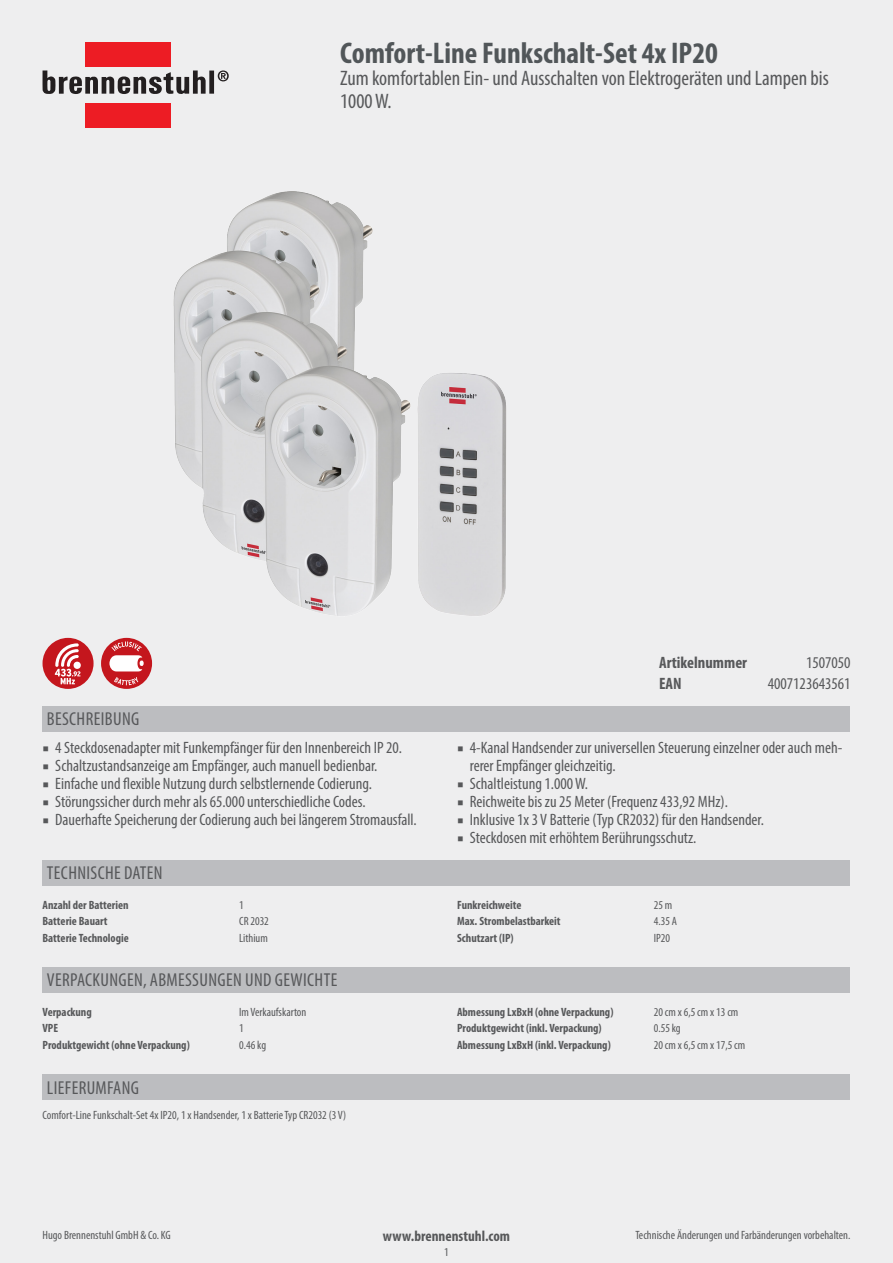
<style>
.page{position:relative;width:893px;height:1263px;background:#eeeeef}
.page>*{position:absolute;margin:0;border:0;box-sizing:border-box;transform-origin:0 0}
.t1{font:700 condensed 30px "Myriad Pro";color:#515659}
.subtitle{font:condensed 21px/22.5px "Myriad Pro";color:#57585a}
.table_headline{font:condensed 18.75px "Myriad Pro";letter-spacing:.02em;color:#57585a}
.header_value{font:condensed 16.5px/18px "Myriad Pro";color:#57585a}
.header_key{font:700 condensed 16.5px "Myriad Pro";color:#57585a}
.footer_middle{font:700 condensed 15px "Myriad Pro";color:#57585a}
.techdata_key{font:700 condensed 12px "Myriad Pro";color:#57585a}
.techdata_value{font:condensed 12px "Myriad Pro";color:#57585a}
.scope_of_delivery{font:condensed 12px "Myriad Pro";color:#57585a}
.footer_right{font:condensed 12px "Myriad Pro";color:#57585a}
.footer_left{font:condensed 12px "Myriad Pro";color:#57585a}
.pageno{font:condensed 12px "Myriad Pro";color:#57585a}
.s1{font-family:"Minion Pro";font-stretch:normal}
</style>
<div class="page">
<img style="left:173px;top:191px;width:334px;height:425px">
<div style="left:85px;top:43px;width:86px;height:24px;background:#ed1c24"></div>
<div style="left:85px;top:103px;width:86px;height:25px;background:#ed1c24"></div>
<div style="left:209px;top:71px;width:5px;height:23px;background:#231f20"></div>
<svg style="left:43px;top:70px;width:163px;height:24px"></svg>
<svg style="left:218px;top:70px;width:11px;height:11px"></svg>
<div style="left:43px;top:638px;width:51px;height:51px;background:#c4161d;border-radius:50%"></div>
<svg style="left:55px;top:643px;width:26px;height:41px"></svg>
<div style="left:101px;top:638px;width:51px;height:51px;background:#c4161d;border-radius:50%"></div>
<svg style="left:114px;top:677px;width:24px;height:8px"></svg>
<svg style="left:109px;top:641px;width:35px;height:30px"></svg>
<div style="left:43px;top:706px;width:807px;height:25px;background:#bcbdc0"></div>
<div style="left:43px;top:860px;width:807px;height:26px;background:#bcbdc0"></div>
<div style="left:43px;top:967px;width:807px;height:26px;background:#bcbdc0"></div>
<div style="left:43px;top:1074px;width:807px;height:26px;background:#bcbdc0"></div>
<p class="t1" style="left:340px;top:34px;width:379px">Comfort-Line Funkschalt-Set 4x IP20</p>
<p class="subtitle" style="left:340px;top:67px;width:490px">Zum komfortablen Ein- und Ausschalten von Elektrogeräten und Lampen bis<br>1000 W.</p>
<p class="table_headline" style="left:47px;top:707px;width:94px">BESCHREIBUNG</p>
<p class="header_value" style="left:43px;top:738px;width:361px"><span class="s1">■</span> 4 Steckdosenadapter mit Funkempfänger für den Innenbereich IP 20.</p>
<p class="header_value" style="left:43px;top:756px;width:336px"><span class="s1">■</span> Schaltzustandsanzeige am Empfänger, auch manuell bedienbar.</p>
<p class="header_value" style="left:43px;top:774px;width:331px"><span class="s1">■</span> Einfache und flexible Nutzung durch selbstlernende Codierung.</p>
<p class="header_value" style="left:43px;top:792px;width:325px"><span class="s1">■</span> Störungssicher durch mehr als 65.000 unterschiedliche Codes.</p>
<p class="header_value" style="left:43px;top:810px;width:376px"><span class="s1">■</span> Dauerhafte Speicherung der Codierung auch bei längerem Stromausfall.</p>
<p class="table_headline" style="left:47px;top:862px;width:117px">TECHNISCHE DATEN</p>
<p class="techdata_key" style="left:43px;top:897px;width:88px">Anzahl der Batterien</p>
<p class="techdata_value" style="left:239px;top:897px;width:6px">1</p>
<p class="techdata_key" style="left:43px;top:914px;width:67px">Batterie Bauart</p>
<p class="techdata_value" style="left:239px;top:914px;width:31px">CR 2032</p>
<p class="techdata_key" style="left:43px;top:930px;width:88px">Batterie Technologie</p>
<p class="techdata_value" style="left:239px;top:931px;width:30px">Lithium</p>
<p class="table_headline" style="left:47px;top:969px;width:292px">VERPACKUNGEN, ABMESSUNGEN UND GEWICHTE</p>
<p class="techdata_key" style="left:43px;top:1004px;width:51px">Verpackung</p>
<p class="techdata_value" style="left:239px;top:1005px;width:69px">Im Verkaufskarton</p>
<p class="techdata_key" style="left:43px;top:1021px;width:17px">VPE</p>
<p class="techdata_value" style="left:239px;top:1021px;width:6px">1</p>
<p class="techdata_key" style="left:43px;top:1037px;width:149px">Produktgewicht (ohne Verpackung)</p>
<p class="techdata_value" style="left:239px;top:1038px;width:28px">0.46 kg</p>
<p class="table_headline" style="left:47px;top:1076px;width:94px">LIEFERUMFANG</p>
<p class="scope_of_delivery" style="left:43px;top:1107px;width:305px">Comfort-Line Funkschalt-Set 4x IP20, 1 x Handsender, 1 x Batterie Typ CR2032 (3 V)</p>
<p class="header_key" style="left:659px;top:652px;width:89px">Artikelnummer</p>
<p class="header_value" style="left:806px;top:653px;width:46px">1507050</p>
<p class="header_key" style="left:659px;top:673px;width:24px">EAN</p>
<p class="header_value" style="left:768px;top:674px;width:84px">4007123643561</p>
<p class="header_value" style="left:470px;top:738px;width:374px;text-indent:-13px"><span class="s1">■</span> 4-Kanal Handsender zur universellen Steuerung einzelner oder auch meh&shy;rerer Empfänger gleichzeitig.</p>
<p class="header_value" style="left:457px;top:774px;width:132px"><span class="s1">■</span> Schaltleistung 1.000 W.</p>
<p class="header_value" style="left:457px;top:792px;width:272px"><span class="s1">■</span> Reichweite bis zu 25 Meter (Frequenz 433,92 MHz).</p>
<p class="header_value" style="left:457px;top:810px;width:308px"><span class="s1">■</span> Inklusive 1x 3 V Batterie (Typ CR2032) für den Handsender.</p>
<p class="header_value" style="left:457px;top:828px;width:241px"><span class="s1">■</span> Steckdosen mit erhöhtem Berührungsschutz.</p>
<p class="techdata_key" style="left:457px;top:897px;width:66px">Funkreichweite</p>
<p class="techdata_value" style="left:654px;top:897px;width:20px">25 m</p>
<p class="techdata_key" style="left:457px;top:914px;width:105px">Max. Strombelastbarkeit</p>
<p class="techdata_value" style="left:654px;top:914px;width:25px">4.35 A</p>
<p class="techdata_key" style="left:457px;top:930px;width:58px">Schutzart (IP)</p>
<p class="techdata_value" style="left:654px;top:931px;width:18px">IP20</p>
<p class="techdata_key" style="left:457px;top:1004px;width:158px">Abmessung LxBxH (ohne Verpackung)</p>
<p class="techdata_value" style="left:654px;top:1005px;width:86px">20 cm x 6,5 cm x 13 cm</p>
<p class="techdata_key" style="left:457px;top:1021px;width:146px">Produktgewicht (inkl. Verpackung)</p>
<p class="techdata_value" style="left:654px;top:1021px;width:28px">0.55 kg</p>
<p class="techdata_key" style="left:457px;top:1037px;width:155px">Abmessung LxBxH (inkl. Verpackung)</p>
<p class="techdata_value" style="left:654px;top:1038px;width:93px">20 cm x 6,5 cm x 17,5 cm</p>
<p class="footer_left" style="left:43px;top:1228px;width:130px">Hugo Brennenstuhl GmbH &amp; Co. KG</p>
<p class="footer_right" style="left:635px;top:1228px;width:216px">Technische Änderungen und Farbänderungen vorbehalten.</p>
<p class="footer_middle" style="left:383px;top:1227px;width:129px">www.brennenstuhl.com</p>
<p class="pageno" style="left:444px;top:1245px;width:6px">1</p>
</div>
